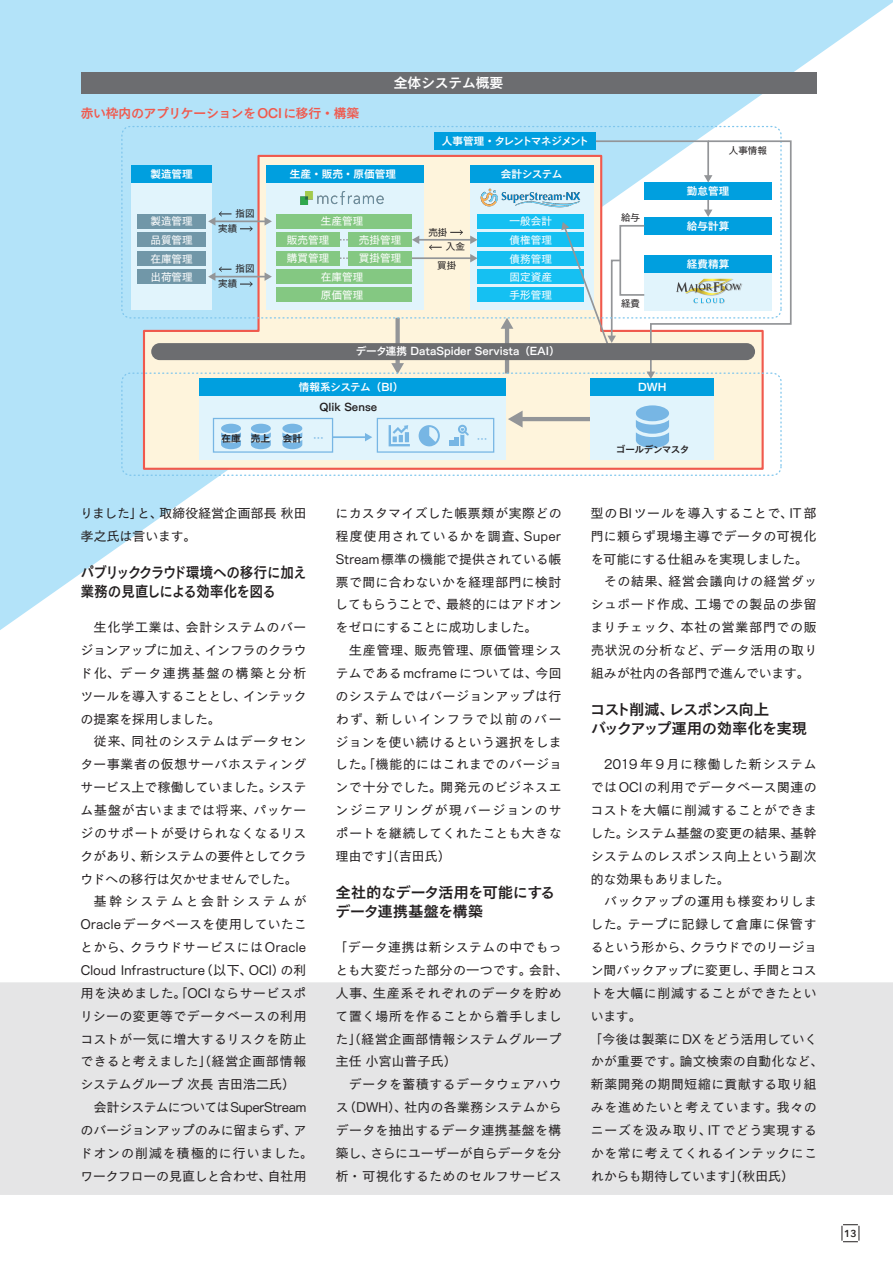
<style>
.page{position:relative;width:893px;height:1263px;background:#fff}
.page>*{position:absolute;margin:0;border:0;box-sizing:border-box;transform-origin:0 0}
.t1{font:14.85px/19.2px "New Cezanne Pro DB";letter-spacing:-.015em;color:#231f20}
.t2{font:14.85px/19.2px "New Cezanne Pro DB";letter-spacing:-.015em;color:#231f20;scale:.89 1}
.t3{font:13.8px "New Cezanne Pro DB";letter-spacing:-.015em;color:#fff}
.t4{font:12.75px/22.8px "New Cezanne Pro M";letter-spacing:.035em;color:#231f20}
.t5{font:12.75px "New Cezanne Pro DB";letter-spacing:-.015em;color:#f0594d}
.t6{font:10.65px/18.5px "New Cezanne Pro M";color:#fff}
.t7{font:10.65px "New Cezanne Pro DB";color:#fff}
.t8{font:10.65px "New Cezanne Pro DB";letter-spacing:-.07em;color:#fff}
.t9{font:10.65px "New Cezanne Pro DB";letter-spacing:-.04em;color:#fff}
.t10{font:10.65px "New Cezanne Pro DB";color:#231f20}
.t11{font:10.65px "New Cezanne Pro DB";color:#77b6e4}
.t12{font:600 10.05px "Avenir Next";color:#231f20}
.t13{font:9.6px/14.5px "New Cezanne Pro M";color:#231f20}
.t14{font:9.6px "New Cezanne Pro DB";letter-spacing:-.05em;color:#231f20}
.t15{font:9.6px "New Cezanne Pro DB";letter-spacing:-.03em;color:#231f20}
.s1{font-size:10.65px;color:#77b6e4}
</style>
<div class="page">
<svg style="left:0;top:0;width:893px;height:630px"></svg>
<div style="left:0;top:982px;width:893px;height:213px;background:#e5e5e6"></div>
<svg style="left:142px;top:154px;width:623px;height:317px;background:#ede7d9"></svg>
<div style="left:266px;top:183px;width:158px;height:127px;background:#e1f4fc"></div>
<div style="left:131px;top:183px;width:81px;height:127px;background:#e1f4fc"></div>
<div style="left:470px;top:183px;width:123px;height:127px;background:#e1f4fc"></div>
<img style="left:301px;top:192px;width:83px;height:13px">
<img style="left:480px;top:188px;width:81px;height:19px">
<div style="left:434px;top:133px;width:162px;height:17px;background:#009fdf"></div>
<div style="left:200px;top:396px;width:306px;height:63px;background:#e1f4fc"></div>
<div style="left:200px;top:379px;width:306px;height:17px;background:#009fdf"></div>
<div style="left:470px;top:165px;width:123px;height:17px;background:#009fdf"></div>
<div style="left:478px;top:214px;width:106px;height:15px;background:#15c0f2"></div>
<div style="left:478px;top:232px;width:106px;height:15px;background:#15c0f2"></div>
<div style="left:478px;top:251px;width:106px;height:15px;background:#15c0f2"></div>
<div style="left:478px;top:269px;width:106px;height:15px;background:#15c0f2"></div>
<div style="left:138px;top:214px;width:68px;height:15px;background:#7197a8"></div>
<div style="left:138px;top:232px;width:68px;height:15px;background:#7197a8"></div>
<div style="left:138px;top:251px;width:68px;height:15px;background:#7197a8"></div>
<div style="left:138px;top:269px;width:68px;height:15px;background:#7197a8"></div>
<div style="left:478px;top:287px;width:106px;height:15px;background:#15c0f2"></div>
<div style="left:131px;top:165px;width:81px;height:17px;background:#009fdf"></div>
<div style="left:266px;top:165px;width:158px;height:17px;background:#009fdf"></div>
<div style="left:276px;top:214px;width:136px;height:15px;background:#84c882"></div>
<div style="left:276px;top:269px;width:136px;height:15px;background:#84c882"></div>
<div style="left:276px;top:287px;width:136px;height:15px;background:#84c882"></div>
<hr style="left:520px;top:417px;width:75px;height:4px;background:#939598">
<svg style="left:508px;top:411px;width:15px;height:17px"></svg>
<hr style="left:505px;top:327px;width:4px;height:46px;background:#939598">
<svg style="left:501px;top:319px;width:12px;height:10px"></svg>
<div style="left:395px;top:318px;width:5px;height:47px;background:#939598"></div>
<svg style="left:391px;top:363px;width:13px;height:10px"></svg>
<svg style="left:449px;top:425px;width:20px;height:21px"></svg>
<svg style="left:419px;top:425px;width:21px;height:21px"></svg>
<svg style="left:389px;top:425px;width:21px;height:21px"></svg>
<svg style="left:221px;top:424px;width:20px;height:25px"></svg>
<svg style="left:251px;top:424px;width:20px;height:25px"></svg>
<svg style="left:282px;top:424px;width:20px;height:25px"></svg>
<div style="left:213px;top:418px;width:120px;height:35px;border:1px solid #77b6e4"></div>
<div style="left:377px;top:418px;width:117px;height:35px;border:1px solid #77b6e4"></div>
<hr style="left:333px;top:436px;width:33px;height:2px;background:#77b6e4">
<svg style="left:365px;top:433px;width:7px;height:8px"></svg>
<hr style="left:214px;top:220px;width:52px;height:2px;background:#939598">
<svg style="left:265px;top:217px;width:7px;height:9px"></svg>
<svg style="left:208px;top:211px;width:23px;height:15px"></svg>
<svg style="left:240px;top:226px;width:13px;height:5px"></svg>
<hr style="left:214px;top:276px;width:52px;height:1px;background:#939598">
<svg style="left:265px;top:272px;width:7px;height:9px"></svg>
<svg style="left:208px;top:267px;width:23px;height:14px"></svg>
<svg style="left:240px;top:281px;width:13px;height:6px"></svg>
<hr style="left:418px;top:239px;width:53px;height:2px;background:#939598">
<svg style="left:412px;top:236px;width:7px;height:8px"></svg>
<svg style="left:470px;top:236px;width:8px;height:8px"></svg>
<svg style="left:429px;top:245px;width:13px;height:5px"></svg>
<svg style="left:450px;top:230px;width:13px;height:5px"></svg>
<hr style="left:412px;top:257px;width:59px;height:2px;background:#939598">
<svg style="left:470px;top:254px;width:8px;height:8px"></svg>
<div style="left:591px;top:396px;width:123px;height:64px;background:#e1f4fc"></div>
<div style="left:591px;top:379px;width:123px;height:17px;background:#009fdf"></div>
<svg style="left:636px;top:405px;width:33px;height:43px"></svg>
<div style="left:121px;top:126px;width:661px;height:193px;border:1px dashed #7fc6ed;border-radius:9px"></div>
<div style="left:121px;top:373px;width:661px;height:103px;border:1px dashed #7fc6ed;border-radius:9px"></div>
<svg style="left:561px;top:140px;width:231px;height:239px"></svg>
<div style="left:151px;top:343px;width:604px;height:17px;background:#6c6d70;border-radius:9px"></div>
<svg style="left:340px;top:239px;width:8px;height:2px"></svg>
<svg style="left:340px;top:257px;width:8px;height:2px"></svg>
<div style="left:348px;top:232px;width:64px;height:15px;background:#84c882"></div>
<div style="left:348px;top:251px;width:64px;height:15px;background:#84c882"></div>
<div style="left:276px;top:232px;width:64px;height:15px;background:#84c882"></div>
<div style="left:276px;top:251px;width:64px;height:15px;background:#84c882"></div>
<div style="left:81px;top:72px;width:735px;height:22px;background:#6c6d70"></div>
<svg style="left:842px;top:1224px;width:18px;height:18px"></svg>
<p class="t5" style="left:81px;top:101px;width:280px">赤い枠内のアプリケーションをOCIに移行・構築</p>
<p class="t3" style="left:394px;top:71px;width:111px">全体システム概要</p>
<p class="t8" style="left:442px;top:132px;width:149px">人事管理・タレントマネジメント</p>
<p class="t7" style="left:150px;top:165px;width:44px">製造管理</p>
<p class="t7" style="left:290px;top:165px;width:108px">生産・販売・原価管理</p>
<p class="t6" style="left:321px;top:211px;width:44px">生産管理</p>
<p class="t13" style="left:236px;top:205px;width:21px">指図</p>
<p class="t6" style="left:150px;top:211px;width:44px;text-align:justify">製造管理品質管理在庫管理出荷管理</p>
<p class="t13" style="left:218px;top:220px;width:21px">実績</p>
<p class="t6" style="left:359px;top:229px;width:44px">売掛管理買掛管理</p>
<p class="t6" style="left:287px;top:229px;width:44px">販売管理購買管理</p>
<p class="t13" style="left:236px;top:260px;width:21px">指図</p>
<p class="t6" style="left:321px;top:266px;width:44px">在庫管理原価管理</p>
<p class="t13" style="left:218px;top:275px;width:21px">実績</p>
<p class="t13" style="left:446px;top:224px;width:21px;text-indent:-17px">売掛<br>入金</p>
<p class="t13" style="left:437px;top:257px;width:21px">買掛</p>
<p class="t7" style="left:501px;top:165px;width:63px">会計システム</p>
<p class="t6" style="left:509px;top:211px;width:44px;text-align:justify">一般会計債権管理債務管理固定資産</p>
<p class="t6" style="left:509px;top:284px;width:44px">手形管理</p>
<p class="t7" style="left:356px;top:342px;width:206px">データ連携 DataSpider Servista（EAI）</p>
<p class="t9" style="left:299px;top:378px;width:106px">情報系システム（BI）</p>
<p class="t10" style="left:320px;top:398px;width:59px">Qlik Sense</p>
<p class="t15" style="left:221px;top:430px;width:50px">在庫 売上</p>
<p class="t15" style="left:283px;top:430px;width:42px">会計 <span class="s1">…</span></p>
<p class="t11" style="left:477px;top:430px;width:12px">…</p>
<p class="t13" style="left:621px;top:209px;width:21px">給与</p>
<p class="t13" style="left:621px;top:295px;width:21px">経費</p>
<p class="t13" style="left:729px;top:142px;width:40px">人事情報</p>
<p class="t7" style="left:687px;top:182px;width:44px">勤怠管理</p>
<p class="t7" style="left:687px;top:216px;width:44px">給与計算</p>
<p class="t7" style="left:687px;top:254px;width:44px">経費精算</p>
<p class="t7" style="left:638px;top:378px;width:30px">DWH</p>
<p class="t14" style="left:616px;top:441px;width:75px">ゴールデンマスタ</p>
<p class="t4" style="left:80px;top:500px;width:228px">りました」と、取締役経営企画部長 秋田孝之氏は言います。</p>
<p class="t2" style="left:81px;top:561px;width:255px">パブリッククラウド環境への移行に加え業務の見直しによる効率化を図る</p>
<p class="t4" style="left:80px;top:614px;width:235px">　生化学工業は、会計システムのバージョンアップに加え、インフラのクラウド化、データ連携基盤の構築と分析ツールを導入することとし、インテックの提案を採用しました。<br>　従来、同社のシステムはデータセンター事業者の仮想サーバホスティングサービス上で稼働していました。システム基盤が古いままでは将来、パッケージのサポートが受けられなくなるリスクがあり、新システムの要件としてクラウドへの移行は欠かせませんでした。　基幹システムと会計システムが<br>Oracleデータベースを使用していたことから、クラウドサービスには Oracle<br>Cloud Infrastructure（以下、OCI）の利用を決めました。「OCIならサービスポリシーの変更等でデータベースの利用コストが一気に増大するリスクを防止できると考えました」（経営企画部情報システムグループ 次長 吉田浩二氏）<br>　会計システムについてはSuperStreamのバージョンアップのみに留まらず、アドオンの削減を積極的に行いました。ワークフローの見直しと合わせ、自社用</p>
<p class="t4" style="left:335px;top:500px;width:228px">にカスタマイズした帳票類が実際どの程度使用されているかを調査、Super<br>Stream標準の機能で提供されている帳票で間に合わないかを経理部門に検討してもらうことで、最終的にはアドオンをゼロにすることに成功しました。<br>　生産管理、販売管理、原価管理システムであるmcframeについては、今回のシステムではバージョンアップは行わず、新しいインフラで以前のバージョンを使い続けるという選択をしました。「機能的にはこれまでのバージョンで十分でした。開発元のビジネスエンジニアリングが現バージョンのサポートを継続してくれたことも大きな理由です」（吉田氏）</p>
<p class="t1" style="left:335px;top:880px;width:221px">全社的なデータ活用を可能にするデータ連携基盤を構築</p>
<p class="t4" style="left:334px;top:934px;width:235px">「データ連携は新システムの中でもっとも大変だった部分の一つです。会計、人事、生産系それぞれのデータを貯めて置く場所を作ることから着手しました」（経営企画部情報システムグループ主任 小宮山普子氏）<br>　データを蓄積するデータウェアハウス（DWH）、社内の各業務システムからデータを抽出するデータ連携基盤を構築し、さらにユーザーが自らデータを分析・可視化するためのセルフサービス</p>
<p class="t4" style="left:591px;top:500px;width:228px">型のBIツールを導入することで、IT 部門に頼らず現場主導でデータの可視化を可能にする仕組みを実現しました。　その結果、経営会議向けの経営ダッシュボード作成、工場での製品の歩留まりチェック、本社の営業部門での販売状況の分析など、データ活用の取り組みが社内の各部門で進んでいます。</p>
<p class="t1" style="left:590px;top:698px;width:218px">コスト削減、レスポンス向上<br>バックアップ運用の効率化を実現</p>
<p class="t4" style="left:590px;top:751px;width:235px">　2019 年 9月に稼働した新システムではOCIの利用でデータベース関連のコストを大幅に削減することができました。システム基盤の変更の結果、基幹システムのレスポンス向上という副次的な効果もありました。<br>　バックアップの運用も様変わりしました。テープに記録して倉庫に保管するという形から、クラウドでのリージョン間バックアップに変更し、手間とコストを大幅に削減することができたといいます。<br>「今後は製薬にDXをどう活用していくかが重要です。論文検索の自動化など、新薬開発の期間短縮に貢献する取り組みを進めたいと考えています。我々のニーズを汲み取り、ITでどう実現するかを常に考えてくれるインテックにこれからも期待しています」（秋田氏）</p>
<p class="t12" style="left:844px;top:1225px;width:14px">13</p>
</div>
